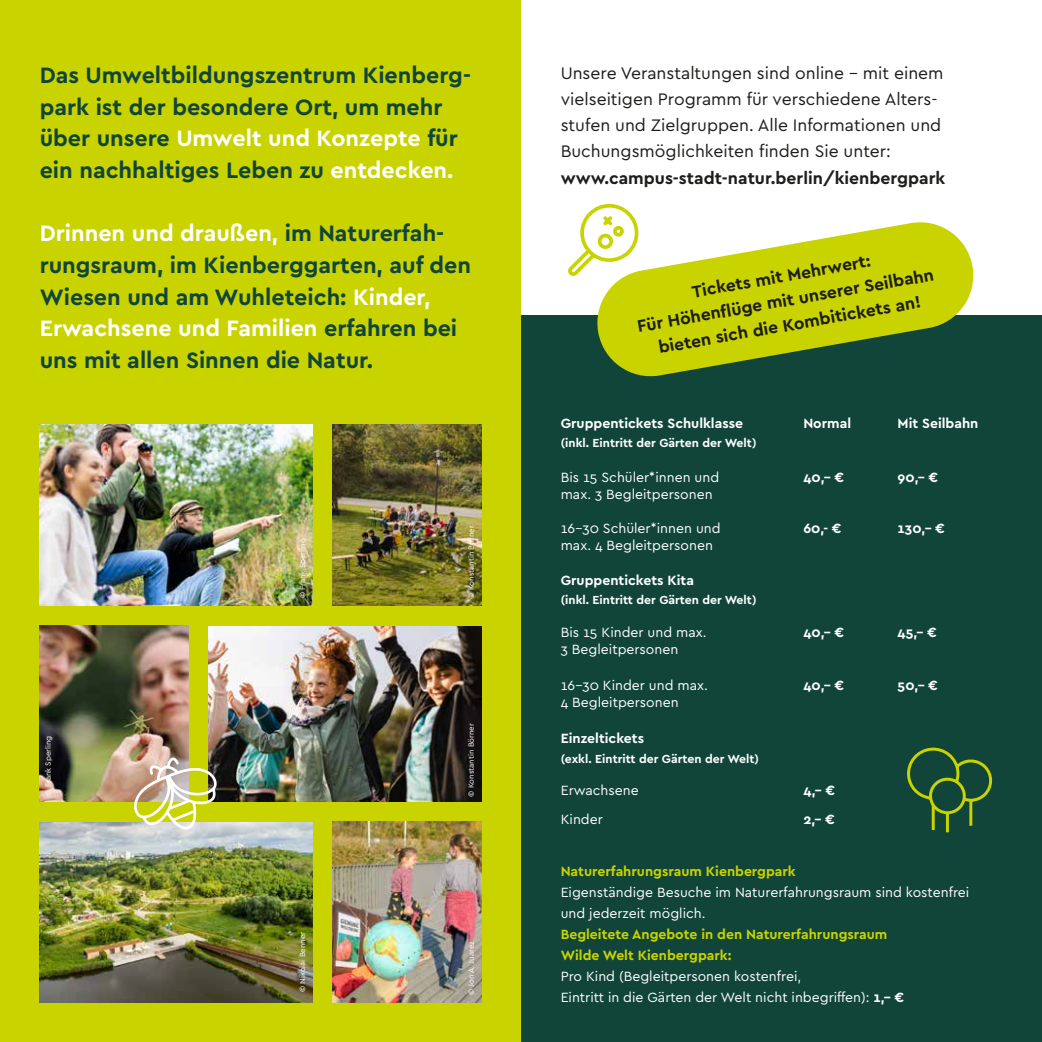
<style>
.page{position:relative;width:1042px;height:1042px;background:#fff}
.page>*{position:absolute;margin:0;border:0;box-sizing:border-box;transform-origin:0 0}
.t1{font:700 23.28px/31.7px "Cera PRO";color:#11453a}
.t2{font:17.5px/26.2px "Cera PRO";color:#1d1d1b}
.t3{font:700 17.5px/24.5px "Cera PRO";color:#1d1d1b;text-align:center}
.t4{font:14px/16.8px "Cera PRO";color:#fff}
.t5{font:700 14px "Cera PRO";color:#fff}
.t6{font:700 14px/21px "Cera PRO";color:#c8d300}
.t7{font:700 12.25px "Cera PRO";color:#fff}
.t8{font:7.88px "Cera PRO";color:#fff}
.s1{color:#fff}
.s2{font-weight:700}
</style>
<div class="page">
<div style="left:0;top:0;width:521px;height:1042px;background:#c8d300"></div>
<div style="left:521px;top:315px;width:521px;height:727px;background:#11453a"></div>
<svg style="left:597px;top:218px;width:377px;height:159px;fill:#c8d300"></svg>
<div style="left:580px;top:204px;width:58px;height:58px;border:4px solid #c8d300;border-radius:50%"></div>
<svg style="left:568px;top:213px;width:58px;height:67px"></svg>
<svg style="left:907px;top:747px;width:85px;height:86px"></svg>
<img style="left:40px;top:822px;width:273px;height:180px">
<img style="left:332px;top:424px;width:149px;height:181px">
<img style="left:40px;top:425px;width:273px;height:180px">
<img style="left:208px;top:626px;width:273px;height:175px">
<img style="left:40px;top:626px;width:149px;height:175px">
<img style="left:332px;top:821px;width:149px;height:181px">
<img style="left:129px;top:755px;width:89px;height:75px">
<h1 class="t1" style="left:40px;top:59px;width:433px">Das Umweltbildungszentrum Kienberg&shy;park ist der besondere Ort, um mehr über unsere <span class="s1">Umwelt und Konzepte</span> für ein nachhaltiges Leben zu <span class="s1">entdecken.</span></h1>
<h1 class="t1" style="left:40px;top:217px;width:433px"><span class="s1">Drinnen und draußen,</span> im Naturerfah&shy;rungsraum, im Kienberggarten, auf den Wiesen und am Wuhleteich: <span class="s1">Kinder, Erwachsene und Familien</span> erfahren bei uns mit allen Sinnen die Natur.</h1>
<p class="t8" style="left:43px;top:795px;width:61px;rotate:-90deg">© Frank Sperling</p>
<p class="t8" style="left:297px;top:598px;width:61px;rotate:-90deg">© Frank Sperling</p>
<p class="t8" style="left:297px;top:992px;width:62px;rotate:-90deg">© Nikolai Benner</p>
<p class="t8" style="left:466px;top:599px;width:75px;rotate:-90deg">© Konstantin Börner</p>
<p class="t8" style="left:466px;top:796px;width:75px;rotate:-90deg">© Konstantin Börner</p>
<p class="t8" style="left:466px;top:995px;width:55px;rotate:-90deg">© Jon A. Juarez</p>
<p class="t2" style="left:561px;top:59px;width:384px">Unsere Veranstaltungen sind online - mit einem vielseitigen Programm für verschiedene Alters&shy;stufen und Zielgruppen. Alle Informationen und Buchungsmöglichkeiten finden Sie unter:</p>
<p class="t3" style="left:561px;top:165px;width:386px">www.campus-stadt-natur.berlin/kienbergpark</p>
<p class="t3" style="left:631px;top:289px;width:302px;rotate:-10deg">Tickets mit Mehrwert:<br>Für Höhenfl üge mit unserer Seilbahn bieten sich die Kombitickets an!</p>
<p class="t5" style="left:561px;top:414px;width:184px">Gruppentickets Schulklasse</p>
<p class="t7" style="left:561px;top:435px;width:197px">(inkl. Eintritt der Gärten der Welt)</p>
<p class="t5" style="left:803px;top:414px;width:49px">Normal</p>
<p class="t5" style="left:897px;top:414px;width:82px">Mit Seilbahn</p>
<p class="t4" style="left:561px;top:468px;width:160px">Bis 15 Schüler*innen und max. 3 Begleitpersonen</p>
<p class="t5" style="left:803px;top:468px;width:42px">40,– €</p>
<p class="t5" style="left:897px;top:468px;width:42px">90,– €</p>
<p class="t4" style="left:561px;top:519px;width:161px">16-30 Schüler*innen und max. 4 Begleitpersonen</p>
<p class="t5" style="left:803px;top:519px;width:40px">60,- €</p>
<p class="t5" style="left:897px;top:519px;width:49px">130,– €</p>
<p class="t5" style="left:561px;top:571px;width:135px">Gruppentickets Kita</p>
<p class="t7" style="left:561px;top:592px;width:197px">(inkl. Eintritt der Gärten der Welt)</p>
<p class="t4" style="left:561px;top:623px;width:147px">Bis 15 Kinder und max.<br>3 Begleitpersonen</p>
<p class="t5" style="left:803px;top:623px;width:42px">40,– €</p>
<p class="t5" style="left:897px;top:623px;width:41px">45,– €</p>
<p class="t4" style="left:561px;top:676px;width:149px">16-30 Kinder und max.<br>4 Begleitpersonen</p>
<p class="t5" style="left:803px;top:676px;width:42px">40,– €</p>
<p class="t5" style="left:897px;top:676px;width:42px">50,– €</p>
<p class="t5" style="left:561px;top:729px;width:85px">Einzeltickets</p>
<p class="t7" style="left:561px;top:750px;width:200px">(exkl. Eintritt der Gärten der Welt)</p>
<p class="t4" style="left:561px;top:781px;width:79px">Erwachsene</p>
<p class="t5" style="left:803px;top:780px;width:33px">4,– €</p>
<p class="t4" style="left:561px;top:810px;width:44px">Kinder</p>
<p class="t5" style="left:803px;top:810px;width:33px">2,– €</p>
<p class="t6" style="left:561px;top:860px;width:237px">Naturerfahrungsraum Kienbergpark</p>
<p class="t4" style="left:561px;top:881px;width:410px;line-height:21px">Eigenständige Besuche im Naturerfahrungsraum sind kostenfrei und jederzeit möglich.</p>
<p class="t6" style="left:561px;top:923px;width:328px">Begleitete Angebote in den Naturerfahrungsraum<br>Wilde Welt Kienbergpark:</p>
<p class="t4" style="left:561px;top:965px;width:345px;line-height:21px">Pro Kind (Begleitpersonen kostenfrei,<br>Eintritt in die Gärten der Welt nicht inbegriffen): <span class="s2">1,– €</span></p>
</div>
